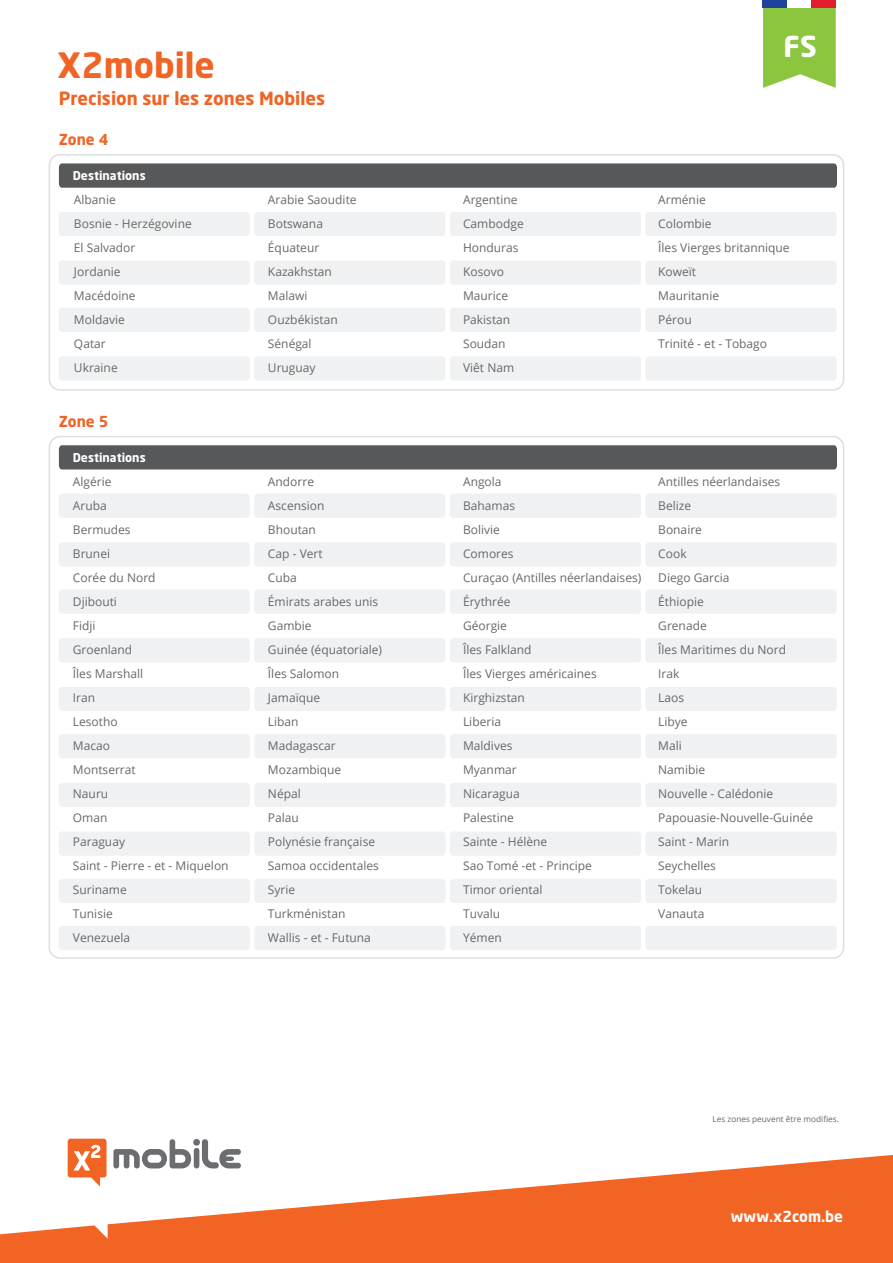
<style>
.page{position:relative;width:893px;height:1263px;background:#fff}
.page>*{position:absolute;margin:0;border:0;box-sizing:border-box;transform-origin:0 0}
.t1{font:700 34.5px "Neo Sans";color:#f06425}
.t2{font:700 28.5px "Neo Sans";color:#fff}
.t3{font:700 18px "Neo Sans";color:#f06425}
.t4{font:700 15px "Neo Sans";color:#fff}
.t5{font:700 15px "Neo Sans";color:#f06425}
.t6{font:12px/24px "Open Sans";color:#666969}
.t7{font:700 12px "Neo Sans";color:#fff}
.t8{font:8.25px "Open Sans";color:#666969}
</style>
<div class="page">
<svg style="left:68px;top:1139px;width:39px;height:16px"></svg>
<svg style="left:113px;top:1139px;width:128px;height:16px"></svg>
<svg style="left:0;top:1155px;width:892px;height:108px;fill:#f26424"></svg>
<div style="left:59px;top:357px;width:777px;height:23px;background:#f0f1f2"></div>
<div style="left:59px;top:261px;width:777px;height:24px;background:#f0f1f2"></div>
<div style="left:59px;top:308px;width:777px;height:24px;background:#f0f1f2"></div>
<div style="left:59px;top:212px;width:777px;height:24px;background:#f0f1f2"></div>
<svg style="left:59px;top:163px;width:778px;height:25px;background:#5c5d5f"></svg>
<div style="left:49px;top:154px;width:795px;height:237px;border:2px solid #dddee0;border-radius:11px"></div>
<div style="left:59px;top:638px;width:777px;height:24px;background:#f0f1f2"></div>
<div style="left:59px;top:542px;width:777px;height:24px;background:#f0f1f2"></div>
<div style="left:59px;top:590px;width:777px;height:24px;background:#f0f1f2"></div>
<div style="left:59px;top:494px;width:777px;height:24px;background:#f0f1f2"></div>
<div style="left:59px;top:445px;width:778px;height:24px;background:#57585a"></div>
<div style="left:59px;top:783px;width:778px;height:24px;background:#f0f1f2"></div>
<div style="left:59px;top:687px;width:778px;height:24px;background:#f0f1f2"></div>
<div style="left:59px;top:734px;width:778px;height:24px;background:#f0f1f2"></div>
<div style="left:59px;top:832px;width:778px;height:24px;background:#f0f1f2"></div>
<div style="left:59px;top:926px;width:778px;height:24px;background:#f0f1f2"></div>
<div style="left:59px;top:879px;width:778px;height:24px;background:#f0f1f2"></div>
<svg style="left:892px;top:1155px;width:1px;height:108px"></svg>
<svg style="left:762px;top:0;width:74px;height:88px;background:#96cb52"></svg>
<div style="left:763px;top:0;width:24px;height:8px;background:#1f439b"></div>
<div style="left:787px;top:0;width:25px;height:8px;background:#fff"></div>
<div style="left:812px;top:0;width:24px;height:8px;background:#e11d2e"></div>
<p class="t1" style="left:57px;top:50px;width:159px">X2mobile</p>
<p class="t3" style="left:59px;top:91px;width:268px">Precision sur les zones Mobiles</p>
<p class="t5" style="left:59px;top:133px;width:51px">Zone 4</p>
<p class="t7" style="left:73px;top:171px;width:74px">Destinations</p>
<p class="t6" style="left:74px;top:188px;width:119px">Albanie<br>Bosnie - Herzégovine<br>El Salvador<br>Jordanie<br>Macédoine<br>Moldavie<br>Qatar<br>Ukraine</p>
<p class="t6" style="left:268px;top:188px;width:90px">Arabie Saoudite<br>Botswana<br>Équateur<br>Kazakhstan<br>Malawi<br>Ouzbékistan<br>Sénégal<br>Uruguay</p>
<p class="t6" style="left:463px;top:188px;width:62px">Argentine<br>Cambodge<br>Honduras<br>Kosovo<br>Maurice<br>Pakistan</p>
<p class="t6" style="left:463px;top:332px;width:44px">Soudan</p>
<p class="t6" style="left:463px;top:356px;width:53px">Viêt Nam</p>
<p class="t5" style="left:59px;top:415px;width:51px">Zone 5</p>
<p class="t7" style="left:73px;top:452px;width:74px">Destinations</p>
<p class="t6" style="left:73px;top:469px;width:40px">Algérie<br>Aruba</p>
<p class="t6" style="left:73px;top:517px;width:84px">Bermudes<br>Brunei<br>Corée du Nord<br>Djibouti<br>Fidji<br>Groenland</p>
<p class="t6" style="left:73px;top:661px;width:72px">Îles Marshall</p>
<p class="t6" style="left:73px;top:685px;width:24px">Iran</p>
<p class="t6" style="left:73px;top:709px;width:46px">Lesotho</p>
<p class="t6" style="left:73px;top:733px;width:39px">Macao</p>
<p class="t6" style="left:73px;top:757px;width:64px">Montserrat</p>
<p class="t6" style="left:73px;top:781px;width:37px">Nauru</p>
<p class="t6" style="left:73px;top:805px;width:36px">Oman</p>
<p class="t6" style="left:73px;top:829px;width:54px">Paraguay</p>
<p class="t6" style="left:73px;top:853px;width:157px">Saint - Pierre - et - Miquelon</p>
<p class="t6" style="left:73px;top:877px;width:55px">Suriname</p>
<p class="t6" style="left:73px;top:901px;width:41px">Tunisie</p>
<p class="t6" style="left:73px;top:925px;width:59px">Venezuela</p>
<p class="t6" style="left:268px;top:469px;width:48px">Andorre</p>
<p class="t6" style="left:268px;top:493px;width:116px">Ascension<br>Bhoutan<br>Cap - Vert<br>Cuba<br>Émirats arabes unis<br>Gambie<br>Guinée (équatoriale)</p>
<p class="t6" style="left:268px;top:661px;width:73px">Îles Salomon</p>
<p class="t6" style="left:268px;top:685px;width:54px">Jamaïque</p>
<p class="t6" style="left:268px;top:709px;width:32px">Liban</p>
<p class="t6" style="left:268px;top:733px;width:69px">Madagascar</p>
<p class="t6" style="left:268px;top:757px;width:75px">Mozambique</p>
<p class="t6" style="left:268px;top:781px;width:34px">Népal</p>
<p class="t6" style="left:268px;top:805px;width:32px">Palau</p>
<p class="t6" style="left:268px;top:829px;width:109px">Polynésie française</p>
<p class="t6" style="left:268px;top:853px;width:113px">Samoa occidentales</p>
<p class="t6" style="left:268px;top:877px;width:29px">Syrie</p>
<p class="t6" style="left:268px;top:901px;width:79px">Turkménistan</p>
<p class="t6" style="left:268px;top:925px;width:104px">Wallis - et - Futuna</p>
<p class="t6" style="left:463px;top:469px;width:180px">Angola<br>Bahamas<br>Bolivie<br>Comores<br>Curaçao (Antilles néerlandaises)<br>Érythrée</p>
<p class="t6" style="left:463px;top:613px;width:45px">Géorgie</p>
<p class="t6" style="left:463px;top:637px;width:70px">Îles Falkland</p>
<p class="t6" style="left:463px;top:661px;width:135px">Îles Vierges américaines</p>
<p class="t6" style="left:463px;top:685px;width:63px">Kirghizstan</p>
<p class="t6" style="left:463px;top:709px;width:39px">Liberia</p>
<p class="t6" style="left:463px;top:733px;width:51px">Maldives</p>
<p class="t6" style="left:463px;top:757px;width:55px">Myanmar</p>
<p class="t6" style="left:463px;top:781px;width:58px">Nicaragua</p>
<p class="t6" style="left:463px;top:805px;width:52px">Palestine</p>
<p class="t6" style="left:463px;top:829px;width:86px">Sainte - Hélène</p>
<p class="t6" style="left:463px;top:853px;width:130px">Sao Tomé -et - Principe</p>
<p class="t6" style="left:463px;top:877px;width:81px">Timor oriental</p>
<p class="t6" style="left:463px;top:901px;width:39px">Tuvalu</p>
<p class="t6" style="left:463px;top:925px;width:40px">Yémen</p>
<h2 class="t2" style="left:783px;top:34px;width:35px">FS</h2>
<p class="t6" style="left:658px;top:188px;width:133px">Arménie<br>Colombie<br>Îles Vierges britannique<br>Koweït<br>Mauritanie<br>Pérou<br>Trinité - et - Tobago</p>
<p class="t6" style="left:658px;top:469px;width:123px">Antilles néerlandaises<br>Belize<br>Bonaire<br>Cook<br>Diego Garcia<br>Éthiopie<br>Grenade</p>
<p class="t6" style="left:658px;top:637px;width:129px">Îles Maritimes du Nord</p>
<p class="t6" style="left:658px;top:661px;width:23px">Irak</p>
<p class="t6" style="left:658px;top:685px;width:27px">Laos</p>
<p class="t6" style="left:658px;top:709px;width:31px">Libye</p>
<p class="t6" style="left:658px;top:733px;width:25px">Mali</p>
<p class="t6" style="left:658px;top:757px;width:49px">Namibie</p>
<p class="t6" style="left:658px;top:781px;width:117px">Nouvelle - Calédonie</p>
<p class="t6" style="left:658px;top:805px;width:156px">Papouasie-Nouvelle-Guinée</p>
<p class="t6" style="left:658px;top:829px;width:72px">Saint - Marin</p>
<p class="t6" style="left:658px;top:853px;width:59px">Seychelles</p>
<p class="t6" style="left:658px;top:877px;width:45px">Tokelau</p>
<p class="t6" style="left:658px;top:901px;width:48px">Vanauta</p>
<p class="t8" style="left:713px;top:1113px;width:128px">Les zones peuvent être modifies.</p>
<p class="t4" style="left:731px;top:1210px;width:114px">www.x2com.be</p>
</div>
